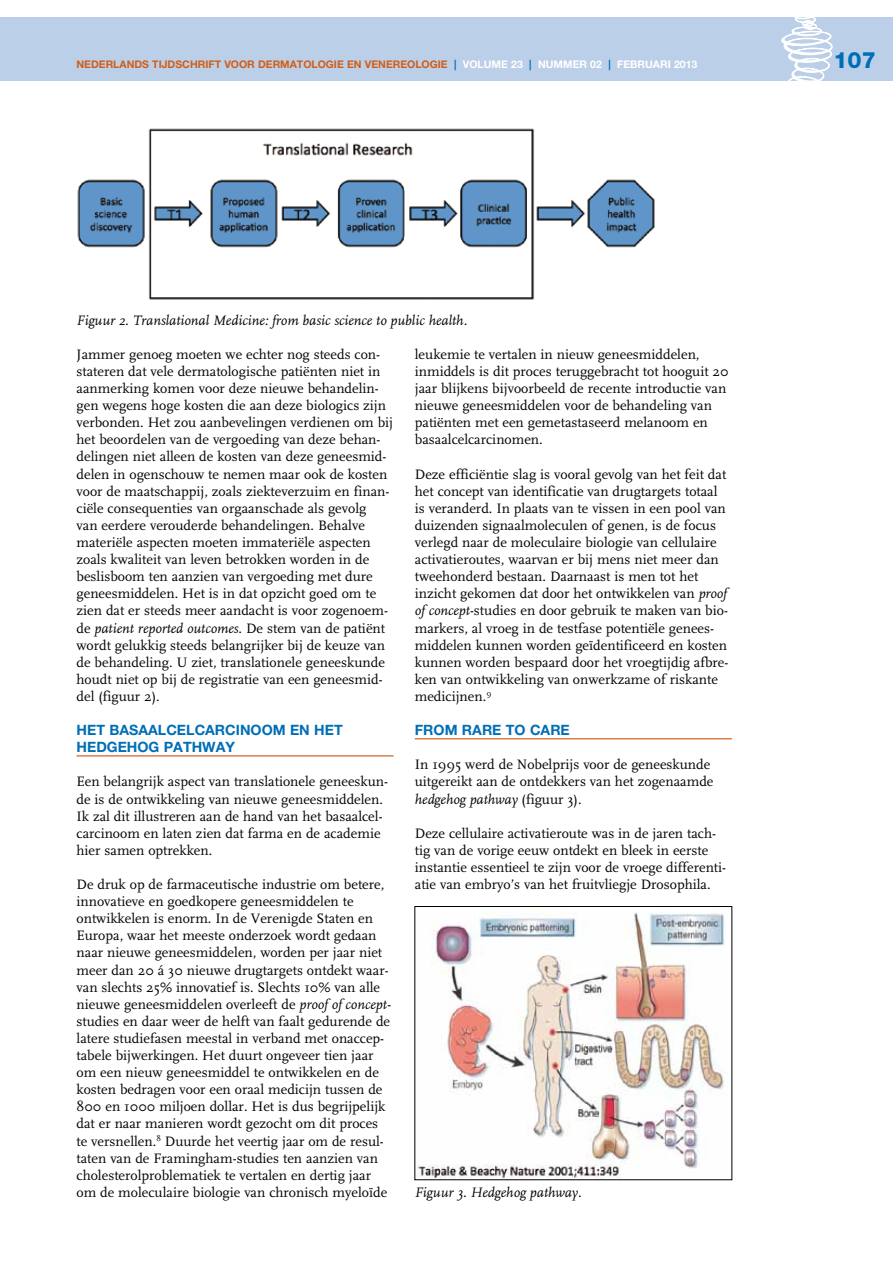
<style>
.page{position:relative;width:893px;height:1263px;background:#fff}
.page>*{position:absolute;margin:0;border:0;box-sizing:border-box;transform-origin:0 0}
.t1{font:800 22.5px "Helvetica Neue";color:#006eb6}
.t2{font:14.25px/17.1px "FF Scala";color:#000}
.t3{font:italic 14.25px "FF Scala";color:#000}
.t4{font:700 14.25px/17.1px "Helvetica Neue";color:#006eb6}
.t5{font:700 10.5px "Helvetica Neue";color:#d25e16}
.t6{font:700 10.5px "Helvetica Neue";color:#fff}
.s1{color:#006eb6}
.s2{color:#fff}
.s3{font-style:italic}
</style>
<div class="page">
<div style="left:0;top:17px;width:893px;height:64px;background:#bccfe9"></div>
<svg style="left:781px;top:17px;width:51px;height:64px"></svg>
<hr style="left:415px;top:738px;width:317px;height:1px;background:#d25e16">
<hr style="left:77px;top:755px;width:317px;height:1px;background:#d25e16">
<img style="left:77px;top:128px;width:578px;height:172px">
<img style="left:417px;top:912px;width:309px;height:266px">
<p class="t5" style="left:77px;top:58px;width:569px">NEDERLANDS TIJDSCHRIFT VOOR DERMATOLOGIE EN VENEREOLOGIE <span class="s1">|</span> <span class="s2">VOLUME 23</span> <span class="s1">|</span> <span class="s2">NUMMER 02</span> <span class="s1">|</span> <span class="s2">FEBRUARI</span></p>
<p class="t6" style="left:674px;top:58px;width:25px">2013</p>
<h1 class="t1" style="left:833px;top:47px;width:44px">107</h1>
<p class="t3" style="left:77px;top:313px;width:392px">Figuur 2. Translational Medicine: from basic science to public health.</p>
<p class="t2" style="left:77px;top:346px;width:318px">Jammer genoeg moeten we echter nog steeds con&shy;stateren dat vele dermatologische patiënten niet in aanmerking komen voor deze nieuwe behandelin&shy;gen wegens hoge kosten die aan deze biologics zijn verbonden. Het zou aanbevelingen verdienen om bij het beoordelen van de vergoeding van deze behan&shy;delingen niet alleen de kosten van deze geneesmid&shy;delen in ogenschouw te nemen maar ook de kosten voor de maatschappij, zoals ziekteverzuim en finan&shy;ciële consequenties van orgaanschade als gevolg<br>van eerdere verouderde behandelingen. Behalve materiële aspecten moeten immateriële aspecten zoals kwaliteit van leven betrokken worden in de beslisboom ten aanzien van vergoeding met dure geneesmiddelen. Het is in dat opzicht goed om te zien dat er steeds meer aandacht is voor zogenoem&shy;de <span class="s3">patient reported outcomes</span>. De stem van de patiënt wordt gelukkig steeds belangrijker bij de keuze van de behandeling. U ziet, translationele geneeskunde houdt niet op bij de registratie van een geneesmid&shy;del (figuur 2).</p>
<p class="t4" style="left:77px;top:721px;width:268px">HET BASAALCELCARCINOOM EN HET<br>HEDGEHOG PATHWAY</p>
<p class="t2" style="left:77px;top:773px;width:313px">Een belangrijk aspect van translationele geneeskun&shy;de is de ontwikkeling van nieuwe geneesmiddelen.<br>Ik zal dit illustreren aan de hand van het basaalcel&shy;carcinoom en laten zien dat farma en de academie hier samen optrekken.</p>
<p class="t2" style="left:77px;top:876px;width:316px">De druk op de farmaceutische industrie om betere, innovatieve en goedkopere geneesmiddelen te ontwikkelen is enorm. In de Verenigde Staten en Europa, waar het meeste onderzoek wordt gedaan naar nieuwe geneesmiddelen, worden per jaar niet meer dan 20 á 30 nieuwe drugtargets ontdekt waar&shy;van slechts 25% innovatief is. Slechts 10% van alle nieuwe geneesmiddelen overleeft de <span class="s3">proof of concept&shy;</span>studies en daar weer de helft van faalt gedurende de latere studiefasen meestal in verband met onaccep&shy;tabele bijwerkingen. Het duurt ongeveer tien jaar om een nieuw geneesmiddel te ontwikkelen en de kosten bedragen voor een oraal medicijn tussen de 800 en 1000 miljoen dollar. Het is dus begrijpelijk dat er naar manieren wordt gezocht om dit proces te versnellen.<sup>8</sup> Duurde het veertig jaar om de resul&shy;taten van de Framingham-studies ten aanzien van cholesterolproblematiek te vertalen en dertig jaar om de moleculaire biologie van chronisch myeloïde</p>
<p class="t2" style="left:415px;top:346px;width:315px">leukemie te vertalen in nieuw geneesmiddelen, inmiddels is dit proces teruggebracht tot hooguit 20 jaar blijkens bijvoorbeeld de recente introductie van nieuwe geneesmiddelen voor de behandeling van patiënten met een gemetastaseerd melanoom en basaalcelcarcinomen.</p>
<p class="t2" style="left:415px;top:466px;width:315px">Deze efficiëntie slag is vooral gevolg van het feit dat het concept van identificatie van drugtargets totaal is veranderd. In plaats van te vissen in een pool van duizenden signaalmoleculen of genen, is de focus verlegd naar de moleculaire biologie van cellulaire activatieroutes, waarvan er bij mens niet meer dan tweehonderd bestaan. Daarnaast is men tot het inzicht gekomen dat door het ontwikkelen van <span class="s3">proof of concept</span>-studies en door gebruik te maken van bio&shy;markers, al vroeg in de testfase potentiële genees&shy;middelen kunnen worden geïdentificeerd en kosten kunnen worden bespaard door het vroegtijdig afbre&shy;ken van ontwikkeling van onwerkzame of riskante medicijnen.<sup>9</sup></p>
<p class="t4" style="left:415px;top:721px;width:157px">FROM RARE TO CARE</p>
<p class="t2" style="left:415px;top:756px;width:300px">In 1995 werd de Nobelprijs voor de geneeskunde uitgereikt aan de ontdekkers van het zogenaamde <span class="s3">hedgehog pathway</span> (figuur 3).</p>
<p class="t2" style="left:415px;top:825px;width:313px">Deze cellulaire activatieroute was in de jaren tach&shy;tig van de vorige eeuw ontdekt en bleek in eerste instantie essentieel te zijn voor de vroege differenti&shy;atie van embryo’s van het fruitvliegje Drosophila.</p>
<p class="t3" style="left:415px;top:1185px;width:168px">Figuur 3. Hedgehog pathway.</p>
</div>
